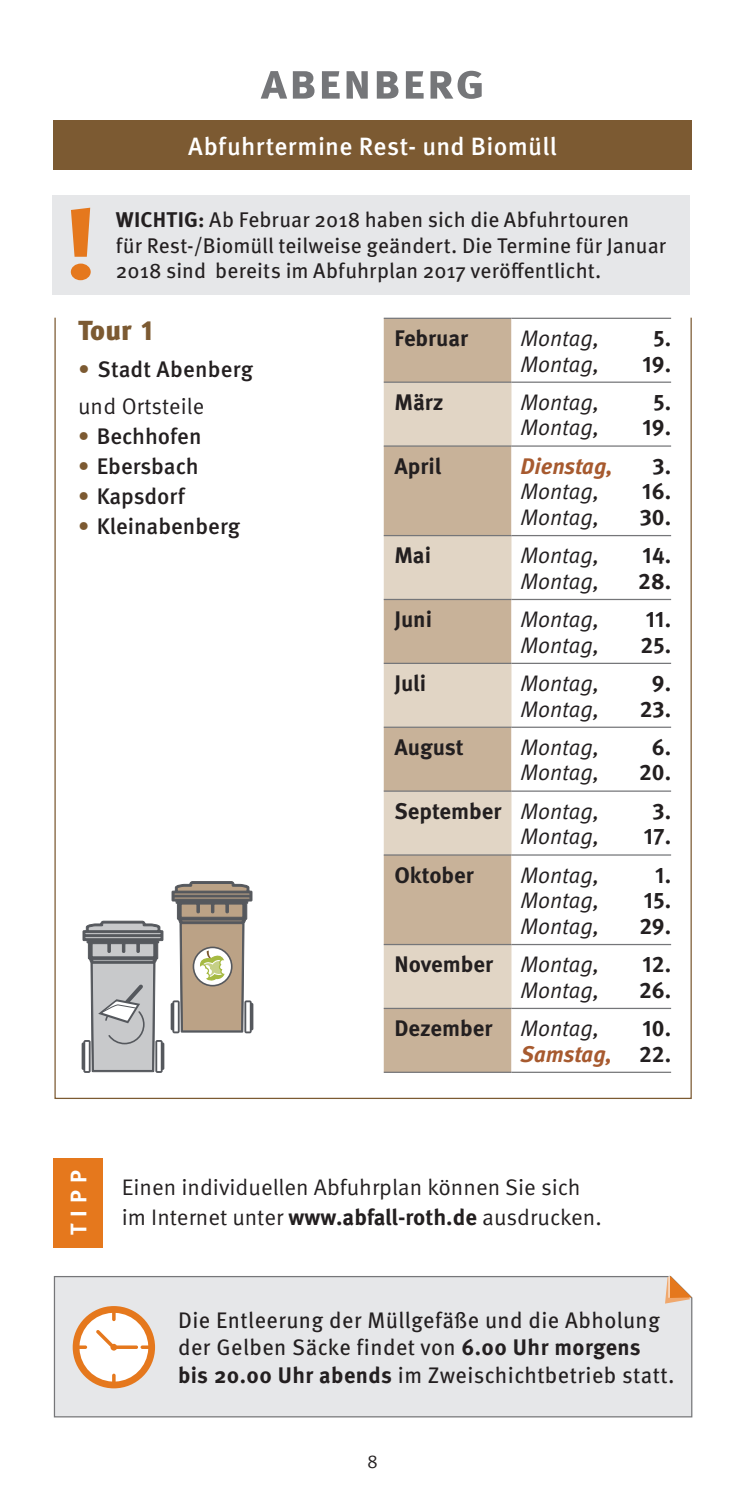
<style>
.page{position:relative;width:745px;height:1489px;background:#fff}
.page>*{position:absolute;margin:0;border:0;box-sizing:border-box;transform-origin:0 0}
.t1{font:700 100.25px "Meta OT";color:#e5781d;scale:1.2 1}
.t2{font:700 50px "Meta OT";letter-spacing:.02em;color:#757679}
.t3{font:900 27.5px "Meta OT";color:#7c5a32}
.t4{font:500 25px "Meta OT";letter-spacing:.01em;color:#fff}
.t5{font:700 22.5px "Meta OT";color:#231f20}
.t6{font:italic 22.5px "Meta OT";letter-spacing:-.005em;color:#231f20}
.t7{font:22.5px/27.5px "Meta OT";letter-spacing:.02em;color:#231f20}
.t8{font:22.5px/30px "Meta OT";color:#231f20}
.t9{font:500 22.5px/37px "Meta OT";color:#231f20}
.t10{font:italic 700 22.5px/25.8px "Meta OT";letter-spacing:-.005em;color:#a75a2f;text-align:right}
.t11{font:700 22.5px "Meta OT";color:#fff}
.t12{font:21.25px/25.5px "Meta OT";letter-spacing:.005em;color:#231f20}
.t13{font:18.75px "Meta OT";color:#231f20}
.s1{font-weight:700}
.s2{font-weight:400;color:#7c5a32}
.s3{font-weight:400}
.s4{color:#7c5a32}
.s5{font-weight:400;font-style:italic}
.s6{font-style:normal;color:#231f20}
</style>
<div class="page">
<div style="left:53px;top:120px;width:638px;height:50px;background:#7c5a32"></div>
<div style="left:53px;top:1276px;width:639px;height:141px;background:#e6e7e9"></div>
<svg style="left:664px;top:1275px;width:27px;height:28px"></svg>
<svg style="left:73px;top:1305px;width:82px;height:83px"></svg>
<div style="left:53px;top:1158px;width:50px;height:89px;background:#e5781d"></div>
<div style="left:383px;top:319px;width:128px;height:752px;background:#c8b299"></div>
<svg style="left:511px;top:319px;width:159px;height:752px"></svg>
<svg style="left:383px;top:383px;width:128px;height:624px;background:#d4c3af"></svg>
<hr style="left:383px;top:318px;width:128px;height:1px;background:#757679">
<hr style="left:511px;top:318px;width:159px;height:1px;background:#757679">
<hr style="left:383px;top:381px;width:128px;height:2px;background:#757679">
<hr style="left:511px;top:381px;width:159px;height:2px;background:#757679">
<hr style="left:383px;top:445px;width:128px;height:1px;background:#757679">
<hr style="left:511px;top:445px;width:159px;height:1px;background:#757679">
<hr style="left:383px;top:535px;width:128px;height:1px;background:#757679">
<hr style="left:511px;top:535px;width:159px;height:1px;background:#757679">
<hr style="left:383px;top:599px;width:128px;height:1px;background:#757679">
<hr style="left:511px;top:599px;width:159px;height:1px;background:#757679">
<hr style="left:383px;top:662px;width:128px;height:2px;background:#757679">
<hr style="left:511px;top:662px;width:159px;height:2px;background:#757679">
<hr style="left:383px;top:726px;width:128px;height:1px;background:#757679">
<hr style="left:511px;top:726px;width:159px;height:1px;background:#757679">
<hr style="left:383px;top:790px;width:128px;height:1px;background:#757679">
<hr style="left:511px;top:790px;width:159px;height:1px;background:#757679">
<hr style="left:383px;top:854px;width:128px;height:1px;background:#757679">
<hr style="left:511px;top:854px;width:159px;height:1px;background:#757679">
<hr style="left:383px;top:943px;width:128px;height:2px;background:#757679">
<hr style="left:511px;top:943px;width:159px;height:2px;background:#757679">
<hr style="left:383px;top:1007px;width:128px;height:2px;background:#757679">
<hr style="left:511px;top:1007px;width:159px;height:2px;background:#757679">
<hr style="left:383px;top:1071px;width:128px;height:1px;background:#757679">
<hr style="left:511px;top:1071px;width:159px;height:1px;background:#757679">
<svg style="left:82px;top:920px;width:82px;height:179px"></svg>
<svg style="left:170px;top:881px;width:83px;height:153px"></svg>
<div style="left:52px;top:195px;width:637px;height:100px;background:#e6e7e9"></div>
<h2 class="t2" style="left:260px;top:50px;width:226px">abenberg</h2>
<h1 class="t1" style="left:62px;top:181px;width:32px">!</h1>
<p class="t4" style="left:188px;top:131px;width:370px">Abfuhrtermine Rest- und Biomüll</p>
<p class="t12" style="left:116px;top:207px;width:551px"><span class="s1">WICHTIG:</span> Ab Februar 2018 haben sich die Abfuhrtouren<br>für Rest-/Biomüll teilweise geändert. Die Termine für Januar</p>
<p class="t12" style="left:116px;top:258px;width:487px">2018 sind bereits im Abfuhrplan 2017 veröffentlicht.</p>
<p class="t3" style="left:78px;top:313px;width:76px">Tour 1</p>
<p class="t9" style="left:78px;top:351px;width:176px"><span class="s2">•</span> Stadt Abenberg <span class="s3">und Ortsteile</span></p>
<p class="t9" style="left:78px;top:418px;width:125px"><span class="s4">•</span> Bechhofen</p>
<p class="t9" style="left:78px;top:448px;width:122px"><span class="s4">•</span> Ebersbach</p>
<p class="t9" style="left:78px;top:478px;width:108px"><span class="s4">•</span> Kapsdorf</p>
<p class="t9" style="left:78px;top:508px;width:163px"><span class="s4">•</span> Kleinabenberg</p>
<p class="t5" style="left:394px;top:324px;width:76px">Februar</p>
<p class="t6" style="left:520px;top:325px;width:81px">Montag,</p>
<p class="t5" style="left:653px;top:324px;width:19px">5.</p>
<p class="t6" style="left:520px;top:350px;width:81px">Montag,</p>
<p class="t5" style="left:642px;top:349px;width:30px">19.</p>
<p class="t5" style="left:394px;top:388px;width:51px">März</p>
<p class="t6" style="left:520px;top:388px;width:81px">Montag,</p>
<p class="t5" style="left:653px;top:388px;width:19px">5.</p>
<p class="t6" style="left:520px;top:414px;width:81px">Montag,</p>
<p class="t5" style="left:642px;top:413px;width:30px">19.</p>
<p class="t5" style="left:394px;top:451px;width:48px">April</p>
<p class="t10" style="left:520px;top:453px;width:94px">Dienstag,</p>
<p class="t5" style="left:652px;top:451px;width:20px">3.</p>
<p class="t6" style="left:520px;top:478px;width:81px">Montag,</p>
<p class="t5" style="left:642px;top:477px;width:30px">16.</p>
<p class="t6" style="left:520px;top:504px;width:81px">Montag,</p>
<p class="t5" style="left:639px;top:503px;width:33px">30.</p>
<p class="t5" style="left:394px;top:541px;width:38px">Mai</p>
<p class="t6" style="left:520px;top:542px;width:81px">Montag,</p>
<p class="t5" style="left:642px;top:541px;width:30px">14.</p>
<p class="t6" style="left:520px;top:567px;width:81px">Montag,</p>
<p class="t5" style="left:637px;top:566px;width:34px">28.</p>
<p class="t5" style="left:394px;top:605px;width:39px">Juni</p>
<p class="t6" style="left:520px;top:606px;width:81px">Montag,</p>
<p class="t5" style="left:645px;top:605px;width:27px">11.</p>
<p class="t6" style="left:520px;top:631px;width:81px">Montag,</p>
<p class="t5" style="left:640px;top:630px;width:32px">25.</p>
<p class="t5" style="left:394px;top:669px;width:33px">Juli</p>
<p class="t6" style="left:520px;top:669px;width:81px">Montag,</p>
<p class="t5" style="left:651px;top:669px;width:21px">9.</p>
<p class="t6" style="left:520px;top:695px;width:81px">Montag,</p>
<p class="t5" style="left:639px;top:694px;width:33px">23.</p>
<p class="t5" style="left:394px;top:732px;width:71px">August</p>
<p class="t6" style="left:520px;top:733px;width:81px">Montag,</p>
<p class="t5" style="left:651px;top:732px;width:21px">6.</p>
<p class="t6" style="left:520px;top:759px;width:81px">Montag,</p>
<p class="t5" style="left:638px;top:758px;width:33px">20.</p>
<p class="t5" style="left:394px;top:796px;width:206px">September <span class="s5">Montag,</span></p>
<p class="t5" style="left:652px;top:796px;width:20px">3.</p>
<p class="t6" style="left:520px;top:823px;width:81px">Montag,</p>
<p class="t5" style="left:643px;top:822px;width:29px">17.</p>
<p class="t5" style="left:394px;top:860px;width:81px">Oktober</p>
<p class="t6" style="left:520px;top:861px;width:81px">Montag,</p>
<p class="t5" style="left:654px;top:860px;width:17px">1.</p>
<p class="t6" style="left:520px;top:887px;width:81px">Montag,</p>
<p class="t5" style="left:643px;top:886px;width:29px">15.</p>
<p class="t6" style="left:520px;top:912px;width:81px">Montag,</p>
<p class="t5" style="left:639px;top:911px;width:33px">29.</p>
<p class="t5" style="left:394px;top:950px;width:206px">November <span class="s5">Montag,</span></p>
<p class="t5" style="left:642px;top:950px;width:30px">12.</p>
<p class="t6" style="left:520px;top:976px;width:81px">Montag,</p>
<p class="t5" style="left:638px;top:975px;width:33px">26.</p>
<p class="t5" style="left:394px;top:1013px;width:206px">Dezember <span class="s5">Montag,</span></p>
<p class="t10" style="left:520px;top:1015px;width:152px"><span class="s6">10.<br></span>Samstag, <span class="s6">22.</span></p>
<p class="t11" style="left:64px;top:1235px;width:66px;rotate:-90deg">TI PP</p>
<p class="t8" style="left:122px;top:1172px;width:481px">Einen individuellen Abfuhrplan können Sie sich im Internet unter <span class="s1">www.abfall-roth.de</span> ausdrucken.</p>
<p class="t7" style="left:178px;top:1306px;width:498px">Die Entleerung der Müllgefäße und die Abholung der Gelben Säcke findet von <span class="s1">6.00 Uhr morgens bis 20.00 Uhr abends</span> im Zweischichtbetrieb statt.</p>
<p class="t13" style="left:367px;top:1449px;width:12px">8</p>
</div>
